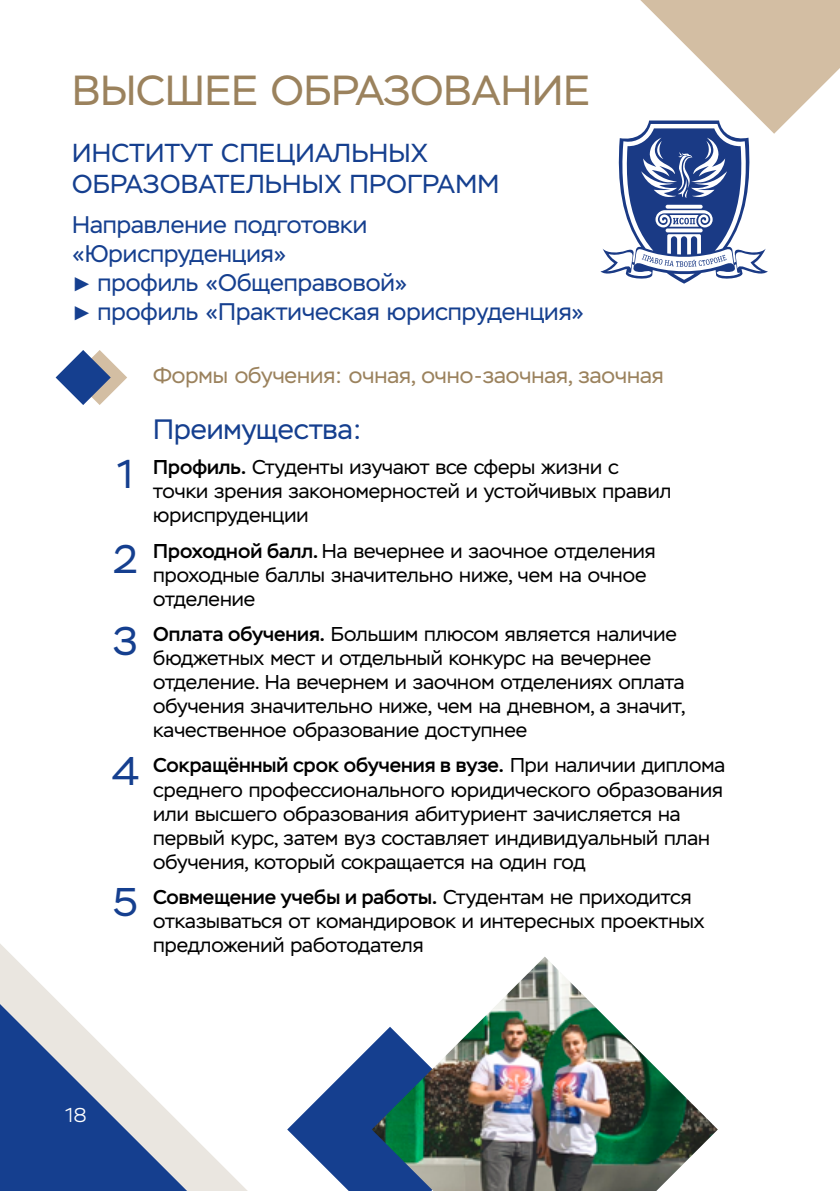
<style>
.page{position:relative;width:840px;height:1191px;background:#fff}
.page>*{position:absolute;margin:0;border:0;box-sizing:border-box;transform-origin:0 0}
.t1{font:42px "Stem";color:#9b825d}
.t2{font:40px/85.4px "Stem";color:#153f8f}
.t3{font:28px "Stem";color:#153f8f}
.t4{font:26px/31.2px "Stem";letter-spacing:.01em;color:#153f8f}
.t5{font:24px/28.8px "Stem";color:#153f8f}
.t6{font:22px "Stem";color:#9b825d}
.t7{font:20px/24px "Stem";color:#000}
.t8{font:300 20px "Stem";color:#fff}
.s1{font-family:"Arial";font-size:20px}
.s2{font-weight:500}
</style>
<div class="page">
<svg style="left:0;top:944px;width:248px;height:247px"></svg>
<svg style="left:56px;top:350px;width:71px;height:55px"></svg>
<svg style="left:600px;top:0;width:239px;height:284px"></svg>
<svg style="left:0;top:1004px;width:187px;height:187px"></svg>
<svg style="left:287px;top:1046px;width:84px;height:145px"></svg>
<img style="left:371px;top:957px;width:346px;height:234px">
<h1 class="t1" style="left:72px;top:66px;width:519px">ВЫСШЕЕ ОБРАЗОВАНИЕ</h1>
<h3 class="t4" style="left:72px;top:138px;width:428px">ИНСТИТУТ СПЕЦИАЛЬНЫХ<br>ОБРАЗОВАТЕЛЬНЫХ ПРОГРАММ</h3>
<p class="t5" style="left:72px;top:211px;width:513px">Направление подготовки «Юриспруденция»<br><span class="s1">►</span> профиль «Общеправовой»<br><span class="s1">►</span> профиль «Практическая юриспруденция»</p>
<h2 class="t2" style="left:113px;top:431px;width:26px">1<br>2</h2>
<h2 class="t2" style="left:113px;top:598px;width:26px">3</h2>
<h2 class="t2" style="left:112px;top:729px;width:28px">4</h2>
<h2 class="t2" style="left:113px;top:859px;width:27px">5</h2>
<p class="t6" style="left:153px;top:362px;width:511px">Формы обучения: очная, очно-заочная, заочная</p>
<h3 class="t3" style="left:153px;top:413px;width:210px">Преимущества:</h3>
<p class="t7" style="left:153px;top:455px;width:519px"><span class="s2">Профиль.</span> Студенты изучают все сферы жизни с точки зрения закономерностей и устойчивых правил юриспруденции</p>
<p class="t7" style="left:153px;top:539px;width:503px"><span class="s2">Проходной балл.</span> На вечернее и заочное отделения проходные баллы значительно ниже, чем на очное отделение</p>
<p class="t7" style="left:153px;top:622px;width:533px"><span class="s2">Оплата обучения.</span> Большим плюсом является наличие бюджетных мест и отдельный конкурс на вечернее отделение. На вечернем и заочном отделениях оплата обучения значительно ниже, чем на дневном, а значит, качественное образование доступнее</p>
<p class="t7" style="left:153px;top:753px;width:573px"><span class="s2">Сокращённый срок обучения в вузе.</span> При наличии диплома среднего профессионального юридического образования или высшего образования абитуриент зачисляется на первый курс, затем вуз составляет индивидуальный план обучения, который сокращается на один год</p>
<p class="t7" style="left:153px;top:885px;width:552px"><span class="s2">Совмещение учебы и работы.</span> Студентам не приходится отказываться от командировок и интересных проектных предложений работодателя</p>
<p class="t8" style="left:65px;top:1104px;width:23px">18</p>
</div>
